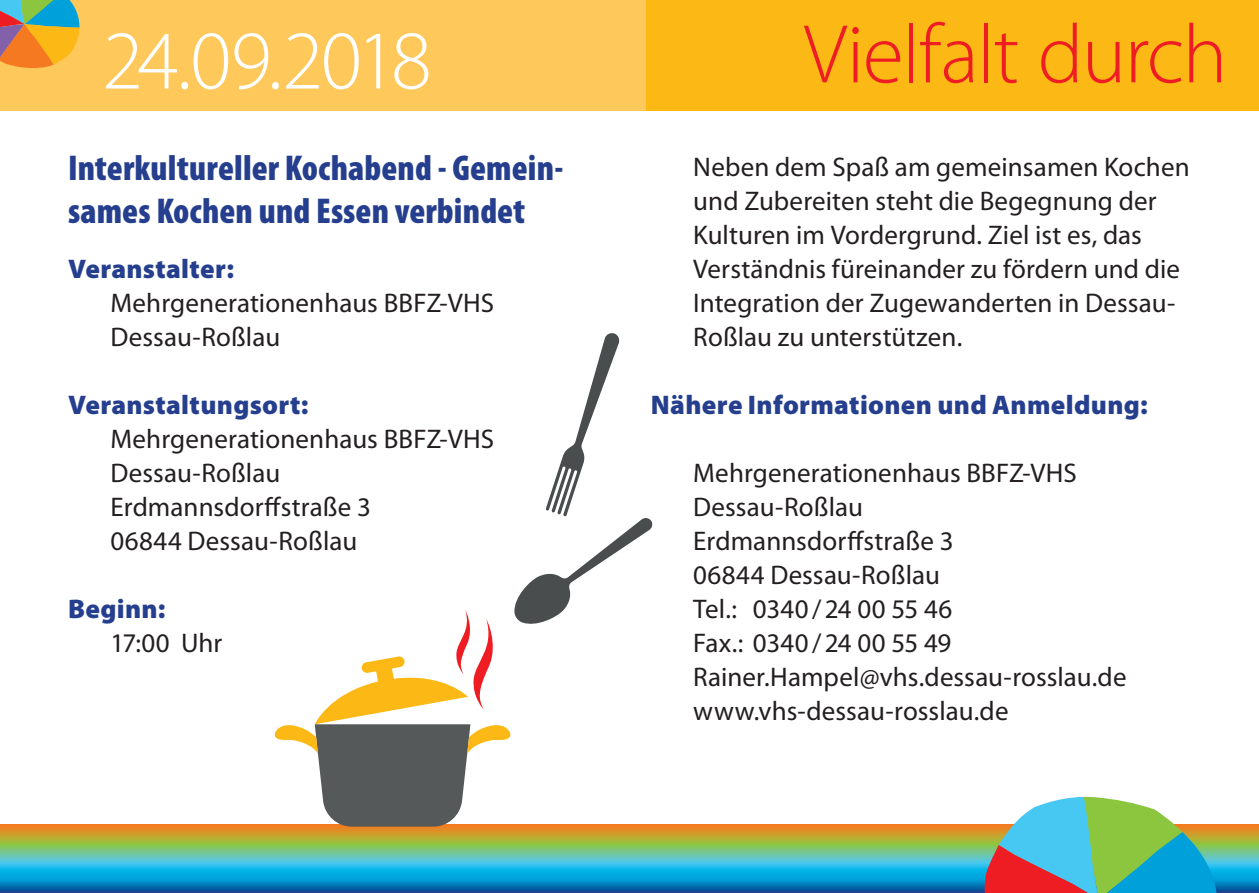
<style>
.page{position:relative;width:1259px;height:893px;background:#fff}
.page>*{position:absolute;margin:0;border:0;box-sizing:border-box;transform-origin:0 0}
.t1{font:300 84px "Myriad Pro";letter-spacing:-.015em;color:#ee1d23}
.t2{font:300 84px "Myriad Pro";letter-spacing:-.065em;color:#fff}
.t3{font:900 condensed 36px/43.2px "Myriad Pro";letter-spacing:.005em;color:#253f8e}
.t4{font:27px/33.9px "Myriad Pro";letter-spacing:.005em;color:#231f20}
.t5{font:900 27px "Myriad Pro";letter-spacing:.01em;color:#253f8e}
</style>
<div class="page">
<svg style="left:0;top:825px;width:1259px;height:68px;background:#5aa593"></svg>
<div style="left:0;top:0;width:1259px;height:111px;background:#fec85a"></div>
<div style="left:646px;top:0;width:613px;height:111px;background:#fcb814"></div>
<svg style="left:274px;top:333px;width:379px;height:494px"></svg>
<svg style="left:0;top:0;width:80px;height:68px;background:#af9d5f"></svg>
<svg style="left:983px;top:797px;width:234px;height:96px;background:#81b29f"></svg>
<h1 class="t2" style="left:102px;top:10px;width:331px">24.09.2018</h1>
<h2 class="t3" style="left:68px;top:145px;width:494px">Interkultureller Kochabend - Gemein&shy;sames Kochen und Essen verbindet</h2>
<p class="t5" style="left:68px;top:251px;width:167px">Veranstalter:</p>
<p class="t4" style="left:111px;top:286px;width:385px">Mehrgenerationenhaus BBFZ-VHS<br>Dessau-Roßlau</p>
<p class="t5" style="left:68px;top:387px;width:242px">Veranstaltungsort:</p>
<p class="t4" style="left:111px;top:422px;width:385px">Mehrgenerationenhaus BBFZ-VHS<br>Dessau-Roßlau<br>Erdmannsdorffstraße 3<br>06844 Dessau-Roßlau</p>
<p class="t5" style="left:68px;top:591px;width:99px">Beginn:</p>
<p class="t4" style="left:111px;top:626px;width:113px">17:00 Uhr</p>
<h1 class="t1" style="left:804px;top:4px;width:425px">Vielfalt durch</h1>
<p class="t4" style="left:693px;top:150px;width:498px">Neben dem Spaß am gemeinsamen Kochen und Zubereiten steht die Begegnung der Kulturen im Vordergrund. Ziel ist es, das Verständnis füreinander zu fördern und die Integration der Zugewanderten in Dessau-Roßlau zu unterstützen.</p>
<p class="t5" style="left:651px;top:387px;width:498px">Nähere Informationen und Anmeldung:</p>
<p class="t4" style="left:693px;top:456px;width:435px">Mehrgenerationenhaus BBFZ-VHS<br>Dessau-Roßlau<br>Erdmannsdorffstraße 3<br>06844 Dessau-Roßlau<br>Tel.: 0340/24 00 55 46<br>Fax.: 0340/24 00 55 49<br>Rainer.Hampel@vhs.dessau-rosslau.de www.vhs-dessau-rosslau.de</p>
</div>
